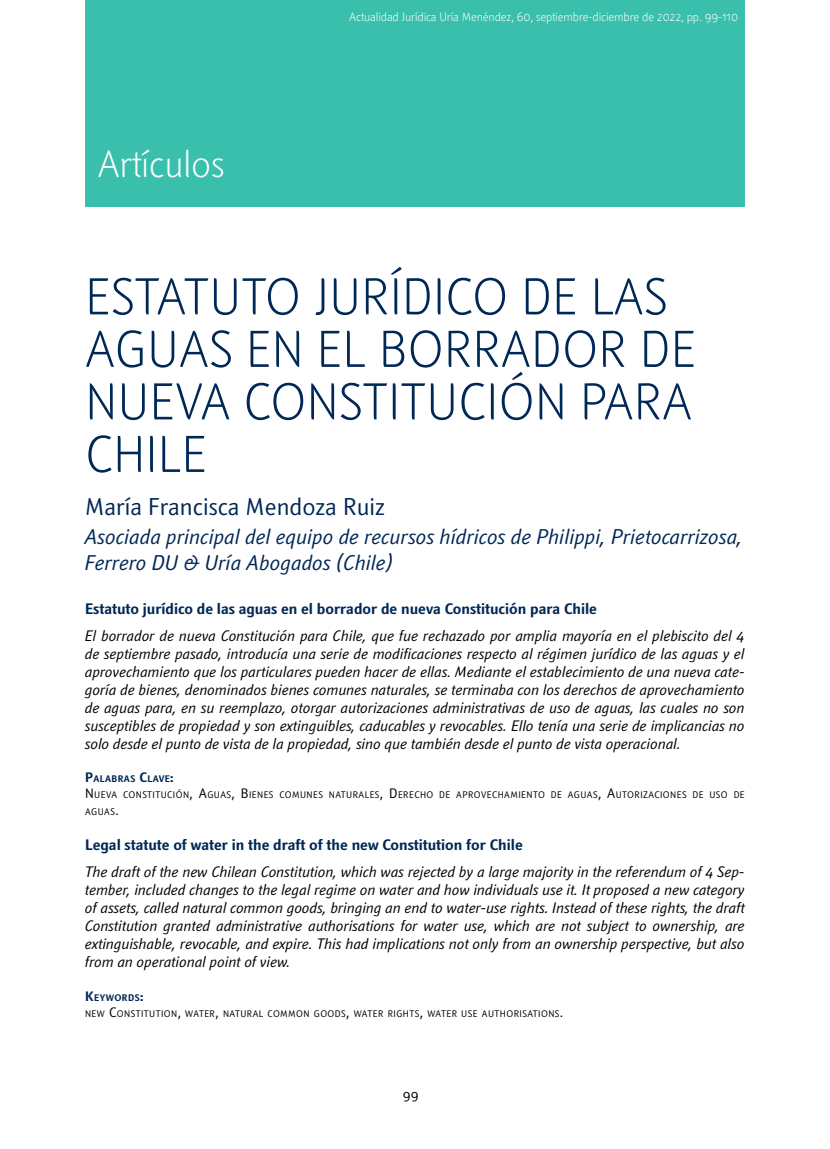
<style>
.page{position:relative;width:830px;height:1149px;background:#fff}
.page>*{position:absolute;margin:0;border:0;box-sizing:border-box;transform-origin:0 0}
.t1{font:300 51px/52.5px "Textra LT";color:#002856}
.t2{font:300 37.5px "Textra LT";letter-spacing:-.01em;color:#fff}
.t3{font:24px "Textra LT";color:#002856}
.t4{font:italic 21px/25.5px "Textra LT";color:#002856}
.t5{font:italic 15px/18px "Textra LT";color:#000;text-align:justify}
.t6{font:700 15px "Textra LT";color:#002856}
.t7{font:13.5px "Textra LT";color:#000}
.t8{font:300 12px "Textra LT";letter-spacing:-.01em;color:#fff}
.t9{font:9.45px/16.2px "Textra LT";letter-spacing:.045em;color:#000}
.s1{font-weight:700;font-size:13.5px;color:#002856}
.s2{font-weight:700;color:#002856}
.s3{font-size:13.5px}
</style>
<div class="page">
<div style="left:85px;top:0;width:659px;height:207px;background:#3bbfad"></div>
<h2 class="t2" style="left:98px;top:140px;width:128px">Artículos</h2>
<p class="t8" style="left:349px;top:9px;width:390px">Actualidad Jurídica Uría Menéndez, 60, septiembre-diciembre de 2022, pp. 99-110</p>
<h1 class="t1" style="left:85px;top:269px;width:612px">ESTATUTO JURÍDICO DE LAS<br>AGUAS EN EL BORRADOR DE<br>NUEVA CONSTITUCIÓN PARA<br>CHILE</h1>
<h3 class="t3" style="left:85px;top:491px;width:301px">María Francisca Mendoza Ruiz</h3>
<h3 class="t4" style="left:85px;top:523px;width:659px">Asociada principal del equipo de recursos hídricos de Philippi, Prietocarrizosa,<br>Ferrero DU &amp; Uría Abogados (Chile)</h3>
<p class="t6" style="left:85px;top:598px;width:513px">Estatuto jurídico de las aguas en el borrador de nueva Constitución para Chile</p>
<p class="t5" style="left:85px;top:626px;width:661px">El borrador de nueva Constitución para Chile, que fue rechazado por amplia mayoría en el plebiscito del 4 de septiembre pasado, introducía una serie de modificaciones respecto al régimen jurídico de las aguas y el aprovechamiento que los particulares pueden hacer de ellas. Mediante el establecimiento de una nueva cate&shy;goría de bienes, denominados bienes comunes naturales, se terminaba con los derechos de aprovechamiento de aguas para, en su reemplazo, otorgar autorizaciones administrativas de uso de aguas, las cuales no son susceptibles de propiedad y son extinguibles, caducables y revocables. Ello tenía una serie de implicancias no solo desde el punto de vista de la propiedad, sino que también desde el punto de vista operacional.</p>
<p class="t9" style="left:85px;top:770px;width:661px"><span class="s1">P</span><span class="s2">ALABRAS</span> <span class="s1">C</span><span class="s2">LAVE</span><span class="s1">:<br></span><span class="s3">N</span> UEVA CONSTITUCIÓN<span class="s3">, A</span>GUAS<span class="s3">, B</span> IENES COMUNES NATURALES<span class="s3">, D</span> ERECHO DE APROVECHAMIENTO DE AGUAS<span class="s3">, A</span>UTORIZACIONES DE USO DE<br>AGUAS<span class="s3">.</span></p>
<p class="t6" style="left:85px;top:834px;width:439px">Legal statute of water in the draft of the new Constitution for Chile</p>
<p class="t5" style="left:85px;top:862px;width:661px">The draft of the new Chilean Constitution, which was rejected by a large majority in the referendum of 4 Sep&shy;tember, included changes to the legal regime on water and how individuals use it. It proposed a new category of assets, called natural common goods, bringing an end to water-use rights. Instead of these rights, the draft Constitution granted administrative authorisations for water use, which are not subject to ownership, are extinguishable, revocable, and expire. This had implications not only from an ownership perspective, but also from an operational point of view.</p>
<p class="t9" style="left:85px;top:988px;width:479px"><span class="s1">K</span><span class="s2">EYWORDS</span><span class="s1">:<br></span>NEW <span class="s3">C</span>ONSTITUTION<span class="s3">,</span> WATER<span class="s3">,</span> NATURAL COMMON GOODS<span class="s3">,</span> WATER RIGHTS<span class="s3">,</span> WATER USE AUTHORISATIONS<span class="s3">.</span></p>
<p class="t7" style="left:402px;top:1086px;width:17px">99</p>
</div>
